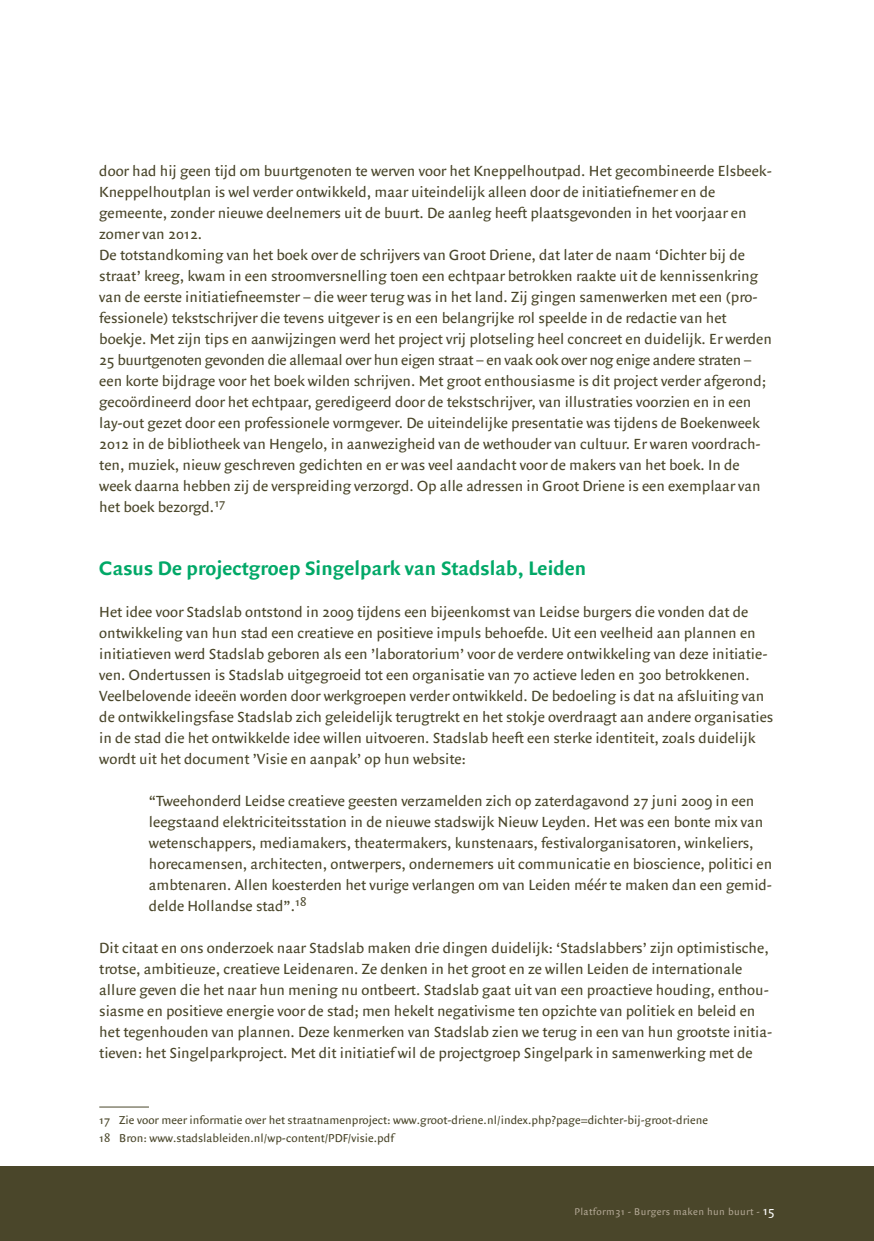
<style>
.page{position:relative;width:874px;height:1241px;background:#fff}
.page>*{position:absolute;margin:0;border:0;box-sizing:border-box;transform-origin:0 0}
.t1{font:700 21px "Quadraat Sans";letter-spacing:.01em;color:#00a867}
.t2{font:15.75px/21px "Quadraat Sans";color:#4a462a}
.t3{font:12.25px/17.3px "Quadraat Sans";letter-spacing:.005em;color:#4a462a}
.t4{font:10.5px "Quadraat Sans";letter-spacing:.04em;color:#b1a693}
.s1{font-size:13.12px;color:#fff}
</style>
<div class="page">
<div style="left:0;top:1166px;width:873px;height:74px;background:#4a462a"></div>
<hr style="left:99px;top:1106px;width:50px;height:1px;background:#4a462a">
<p class="t2" style="left:99px;top:160px;width:673px">door had hij geen tijd om buurtgenoten te werven voor het Kneppelhoutpad. Het gecombineerde Elsbeek-Kneppelhoutplan is wel verder ontwikkeld, maar uiteindelijk alleen door de initiatiefnemer en de gemeente, zonder nieuwe deelnemers uit de buurt. De aanleg heeft plaatsgevonden in het voorjaar en zomer van 2012.<br>De totstandkoming van het boek over de schrijvers van Groot Driene, dat later de naam ‘Dichter bij de straat’ kreeg, kwam in een stroomversnelling toen een echtpaar betrokken raakte uit de kennissenkring van de eerste initiatiefneemster – die weer terug was in het land. Zij gingen samenwerken met een (pro&shy;fessionele) tekstschrijver die tevens uitgever is en een belangrijke rol speelde in de redactie van het boekje. Met zijn tips en aanwijzingen werd het project vrij plotseling heel concreet en duidelijk. Er werden 25 buurtgenoten gevonden die allemaal over hun eigen straat – en vaak ook over nog enige andere straten – een korte bijdrage voor het boek wilden schrijven. Met groot enthousiasme is dit project verder afgerond; gecoördineerd door het echtpaar, geredigeerd door de tekstschrijver, van illustraties voorzien en in een lay-out gezet door een professionele vormgever. De uiteindelijke presentatie was tijdens de Boekenweek 2012 in de bibliotheek van Hengelo, in aanwezigheid van de wethouder van cultuur. Er waren voordrach&shy;ten, muziek, nieuw geschreven gedichten en er was veel aandacht voor de makers van het boek. In de week daarna hebben zij de verspreiding verzorgd. Op alle adressen in Groot Driene is een exemplaar van het boek bezorgd.<sup>17</sup></p>
<h1 class="t1" style="left:99px;top:556px;width:488px">Casus De projectgroep Singelpark van Stadslab, Leiden</h1>
<p class="t2" style="left:99px;top:601px;width:675px">Het idee voor Stadslab ontstond in 2009 tijdens een bijeenkomst van Leidse burgers die vonden dat de ontwikkeling van hun stad een creatieve en positieve impuls behoefde. Uit een veelheid aan plannen en initiatieven werd Stadslab geboren als een ’laboratorium’ voor de verdere ontwikkeling van deze initiatie&shy;ven. Ondertussen is Stadslab uitgegroeid tot een organisatie van 70 actieve leden en 300 betrokkenen.<br>Veelbelovende ideeën worden door werkgroepen verder ontwikkeld. De bedoeling is dat na afsluiting van de ontwikkelingsfase Stadslab zich geleidelijk terugtrekt en het stokje overdraagt aan andere organisaties in de stad die het ontwikkelde idee willen uitvoeren. Stadslab heeft een sterke identiteit, zoals duidelijk wordt uit het document ’Visie en aanpak’ op hun website:</p>
<p class="t2" style="left:149px;top:790px;width:624px">“Tweehonderd Leidse creatieve geesten verzamelden zich op zaterdagavond 27 juni 2009 in een leegstaand elektriciteitsstation in de nieuwe stadswijk Nieuw Leyden. Het was een bonte mix van wetenschappers, mediamakers, theatermakers, kunstenaars, festivalorganisatoren, winkeliers, horecamensen, architecten, ontwerpers, ondernemers uit communicatie en bioscience, politici en ambtenaren. Allen koesterden het vurige verlangen om van Leiden méér te maken dan een gemid&shy;delde Hollandse stad”.<sup>18</sup></p>
<p class="t2" style="left:99px;top:937px;width:674px">Dit citaat en ons onderzoek naar Stadslab maken drie dingen duidelijk: ‘Stadslabbers’ zijn optimistische, trotse, ambitieuze, creatieve Leidenaren. Ze denken in het groot en ze willen Leiden de internationale allure geven die het naar hun mening nu ontbeert. Stadslab gaat uit van een proactieve houding, enthou&shy;siasme en positieve energie voor de stad; men hekelt negativisme ten opzichte van politiek en beleid en het tegenhouden van plannen. Deze kenmerken van Stadslab zien we terug in een van hun grootste initia&shy;tieven: het Singelparkproject. Met dit initiatief wil de projectgroep Singelpark in samenwerking met de</p>
<p class="t3" style="left:99px;top:1111px;width:610px">17 Zie voor meer informatie over het straatnamenproject: www.groot-driene.nl/index.php?page=dichter-bij-groot-driene<br>18 Bron: www.stadslableiden.nl/wp-content/PDF/visie.pdf</p>
<p class="t4" style="left:574px;top:1205px;width:201px">Platform31 - Burgers maken hun buurt - <span class="s1">15</span></p>
</div>
